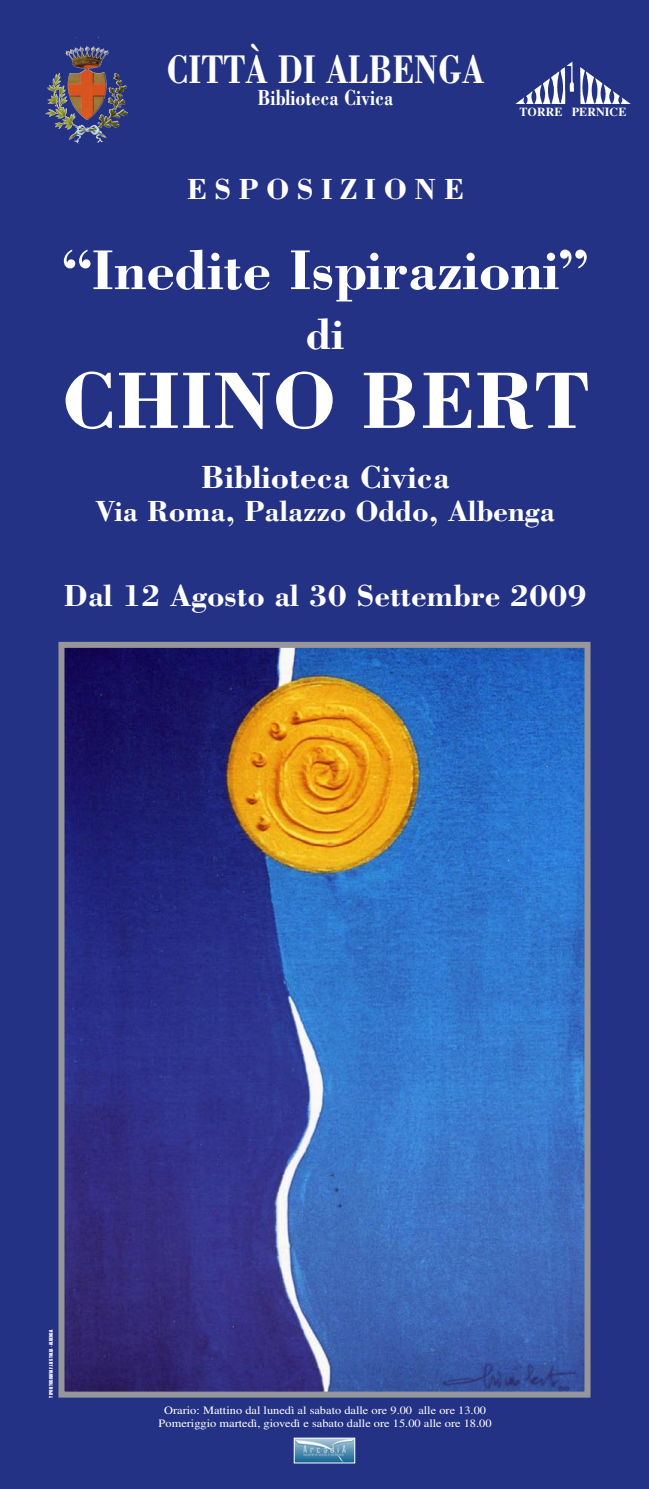
<style>
.page{position:relative;width:649px;height:1489px;background:#fff}
.page>*{position:absolute;margin:0;border:0;box-sizing:border-box;transform-origin:0 0}
.t1{font:700 82.5px "Bodoni";color:#fff}
.t2{font:700 57.75px "Bodoni";color:#fff}
.t3{font:700 45px "Bodoni";color:#fff}
.t4{font:700 41.25px "Bodoni";color:#fff;scale:.8 1}
.t5{font:700 33px "Bodoni";color:#fff}
.t6{font:700 31.5px "Bodoni";color:#fff}
.t7{font:700 30px "Bodoni";color:#fff}
.t8{font:700 30px "Bodoni";letter-spacing:.25em;color:#fff}
.t9{font:700 22.5px "Bodoni";color:#fff;scale:.8 1}
.t10{font:700 12.15px "Times";color:#fff}
.t11{font:11.25px "Times";color:#fff;scale:1.1 1}
.t12{font:4.5px "Impact";color:#fff}
</style>
<div class="page">
<div style="left:0;top:0;width:648px;height:1488px;background:#243285"></div>
<img style="left:65px;top:649px;width:518px;height:741px">
<div style="left:58px;top:642px;width:532px;height:755px;border:6px solid #97979b"></div>
<img style="left:515px;top:62px;width:116px;height:42px">
<img style="left:76px;top:37px;width:23px;height:20px">
<img style="left:296px;top:1439px;width:57px;height:22px">
<div style="left:294px;top:1437px;width:61px;height:26px;border:1px solid #fff"></div>
<p class="t4" style="left:166px;top:43px;width:398px">CITTÀ DI ALBENGA</p>
<p class="t9" style="left:257px;top:84px;width:171px">Biblioteca Civica</p>
<p class="t8" style="left:187px;top:170px;width:278px">ESPOSIZIONE</p>
<p class="t10" style="left:519px;top:105px;width:108px">TORRE PERNICE</p>
<p class="t2" style="left:63px;top:234px;width:526px">“Inedite Ispirazioni”</p>
<p class="t3" style="left:306px;top:306px;width:39px">di</p>
<p class="t1" style="left:61px;top:349px;width:529px">CHINO BERT</p>
<p class="t5" style="left:201px;top:456px;width:250px">Biblioteca Civica</p>
<p class="t7" style="left:96px;top:492px;width:460px">Via Roma, Palazzo Oddo, Albenga</p>
<p class="t6" style="left:63px;top:576px;width:525px">Dal 12 Agosto al 30 Settembre 2009</p>
<p class="t12" style="left:48px;top:1397px;width:69px;rotate:-90deg">TIPOLITOGRAFIA F.LLI STALLA - ALBENGA</p>
<p class="t11" style="left:164px;top:1403px;width:294px">Orario: Mattino dal lunedì al sabato dalle ore 9.00 alle ore 13.00</p>
<p class="t11" style="left:159px;top:1416px;width:304px">Pomeriggio martedì, giovedì e sabato dalle ore 15.00 alle ore 18.00</p>
</div>
